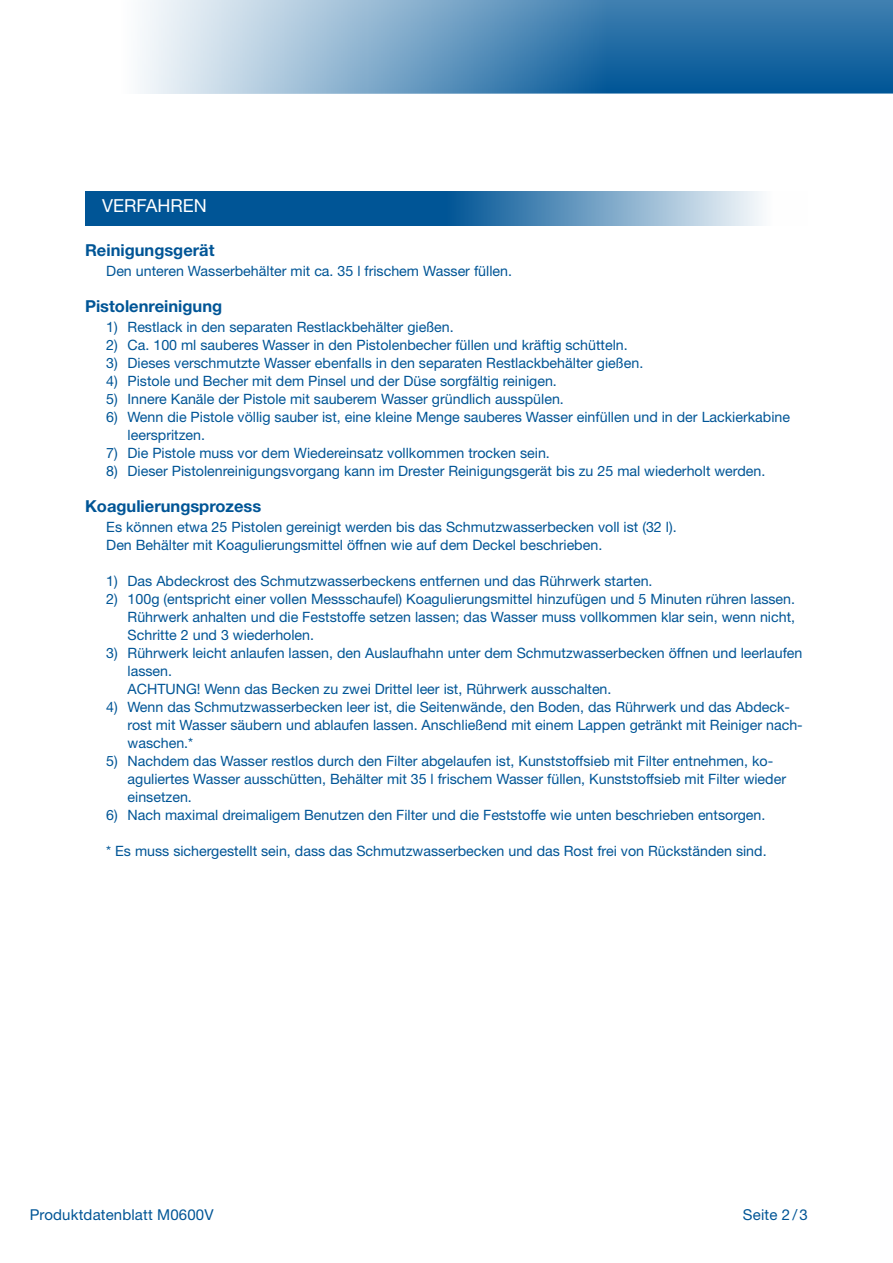
<style>
.page{position:relative;width:893px;height:1263px;background:#fff}
.page>*{position:absolute;margin:0;border:0;box-sizing:border-box;transform-origin:0 0}
.t1{font:18px "Helvetica Neue LT Std";color:#fff}
.t2{font:700 16.5px "Helvetica Neue LT Std";color:#005596}
.t3{font:15px "Helvetica Neue LT Std";letter-spacing:.01em;color:#005596}
.t4{font:14.25px/18px "Helvetica Neue LT Std";color:#005596}
</style>
<div class="page">
<svg style="left:140px;top:0;width:752px;height:94px;background:#6297be"></svg>
<svg style="left:892px;top:0;width:1px;height:94px"></svg>
<svg style="left:85px;top:191px;width:677px;height:34px;background:#397aad"></svg>
<p class="t1" style="left:102px;top:195px;width:106px">Verfahren</p>
<p class="t2" style="left:85px;top:239px;width:131px">Reinigungsgerät</p>
<p class="t4" style="left:106px;top:261px;width:407px">Den unteren Wasserbehälter mit ca. 35 l frischem Wasser füllen.</p>
<p class="t2" style="left:85px;top:296px;width:139px">Pistolenreinigung</p>
<p class="t4" style="left:106px;top:318px;width:349px">1) Restlack in den separaten Restlackbehälter gießen.</p>
<p class="t4" style="left:106px;top:336px;width:523px">2) Ca. 100 ml sauberes Wasser in den Pistolenbecher füllen und kräftig schütteln.</p>
<p class="t4" style="left:106px;top:354px;width:538px">3) Dieses verschmutzte Wasser ebenfalls in den separaten Restlackbehälter gießen.</p>
<p class="t4" style="left:106px;top:372px;width:452px">4) Pistole und Becher mit dem Pinsel und der Düse sorgfältig reinigen.</p>
<p class="t4" style="left:106px;top:390px;width:459px">5) Innere Kanäle der Pistole mit sauberem Wasser gründlich ausspülen.</p>
<p class="t4" style="left:128px;top:408px;width:664px;text-indent:-21px">6) Wenn die Pistole völlig sauber ist, eine kleine Menge sauberes Wasser einfüllen und in der Lackierkabine leerspritzen.</p>
<p class="t4" style="left:106px;top:444px;width:445px">7) Die Pistole muss vor dem Wiedereinsatz vollkommen trocken sein.</p>
<p class="t4" style="left:106px;top:462px;width:661px">8) Dieser Pistolenreinigungsvorgang kann im Drester Reinigungsgerät bis zu 25 mal wiederholt werden.</p>
<p class="t2" style="left:85px;top:496px;width:178px">Koagulierungsprozess</p>
<p class="t4" style="left:106px;top:518px;width:572px">Es können etwa 25 Pistolen gereinigt werden bis das Schmutzwasserbecken voll ist (32 l).<br>Den Behälter mit Koagulierungsmittel öffnen wie auf dem Deckel beschrieben.</p>
<p class="t4" style="left:106px;top:572px;width:548px">1) Das Abdeckrost des Schmutzwasserbeckens entfernen und das Rührwerk starten.</p>
<p class="t4" style="left:128px;top:590px;width:669px;text-align:justify;text-indent:-21px">2) 100g (entspricht einer vollen Messschaufel) Koagulierungsmittel hinzufügen und 5 Minuten rühren lassen.<br>Rührwerk anhalten und die Feststoffe setzen lassen; das Wasser muss vollkommen klar sein, wenn nicht, Schritte 2 und 3 wiederholen.</p>
<p class="t4" style="left:106px;top:644px;width:698px">3) Rührwerk leicht anlaufen lassen, den Auslaufhahn unter dem Schmutzwasserbecken öffnen und leerlaufen</p>
<p class="t4" style="left:128px;top:662px;width:46px">lassen.</p>
<p class="t4" style="left:106px;top:680px;width:62px">ACHTUNG</p>
<p class="t4" style="left:197px;top:680px;width:416px">! Wenn das Becken zu zwei Drittel leer ist, Rührwerk ausschalten.</p>
<p class="t4" style="left:128px;top:698px;width:677px;text-indent:-21px">4) Wenn das Schmutzwasserbecken leer ist, die Seitenwände, den Boden, das Rührwerk und das Abdeck&shy;rost mit Wasser säubern und ablaufen lassen. Anschließend mit einem Lappen getränkt mit Reiniger nach&shy;waschen.*</p>
<p class="t4" style="left:128px;top:752px;width:660px;text-indent:-21px">5) Nachdem das Wasser restlos durch den Filter abgelaufen ist, Kunststoffsieb mit Filter entnehmen, ko&shy;aguliertes Wasser ausschütten, Behälter mit 35 l frischem Wasser füllen, Kunststoffsieb mit Filter wieder einsetzen.</p>
<p class="t4" style="left:106px;top:806px;width:661px">6) Nach maximal dreimaligem Benutzen den Filter und die Feststoffe wie unten beschrieben entsorgen.</p>
<p class="t4" style="left:106px;top:842px;width:662px">* Es muss sichergestellt sein, dass das Schmutzwasserbecken und das Rost frei von Rückständen sind.</p>
<p class="t3" style="left:30px;top:1206px;width:185px">Produktdatenblatt M0600V</p>
<p class="t3" style="left:743px;top:1206px;width:66px">Seite 2 / 3</p>
</div>
